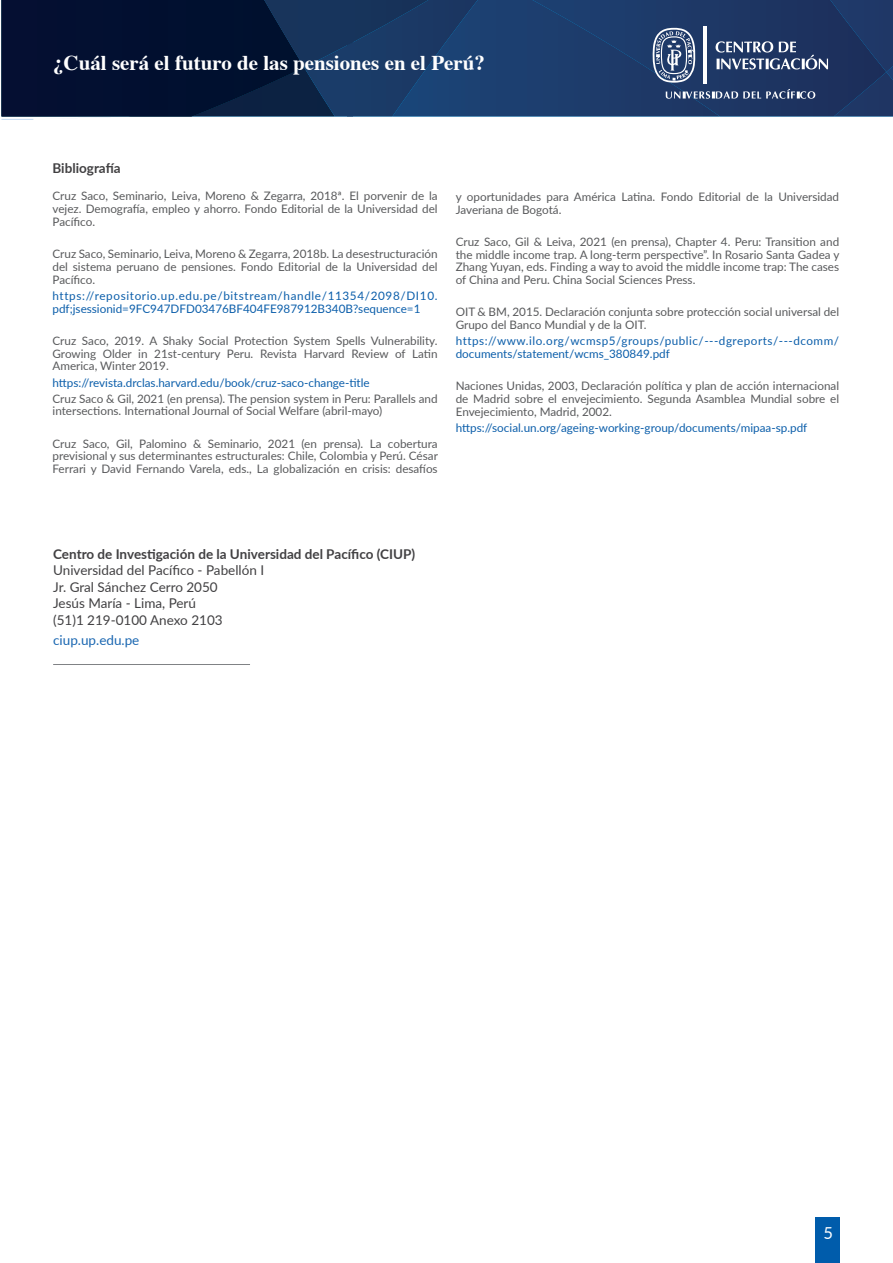
<style>
.page{position:relative;width:893px;height:1263px;background:#fff}
.page>*{position:absolute;margin:0;border:0;box-sizing:border-box;transform-origin:0 0}
.t1{font:700 21px "Times";color:#fff}
.t2{font:16.5px "Lato";color:#fff}
.t3{font:13.5px/16.5px "Lato";color:#414042}
.t4{font:700 13.5px "Lato";color:#414042}
.t5{font:13.5px "Lato";color:#1966b1}
.t6{font:11.7px/12.8px "Lato";color:#58595b;text-align:justify}
.t7{font:11.7px/12.8px "Lato";color:#0b5eaa}
.t8{font:11.7px/12.8px "Lato";letter-spacing:.035em;color:#0b5eaa}
</style>
<div class="page">
<svg style="left:1px;top:0;width:892px;height:118px;background:#1a325a"></svg>
<hr style="left:704px;top:27px;width:3px;height:57px;background:#fff">
<div style="left:815px;top:1217px;width:25px;height:46px;background:#005cab"></div>
<hr style="left:53px;top:664px;width:197px;height:1px;background:#808285">
<h1 class="t1" style="left:53px;top:43px;width:433px">¿Cuál será el futuro de las pensiones en el Perú?</h1>
<p class="t4" style="left:53px;top:158px;width:70px">Bibliografía</p>
<p class="t6" style="left:53px;top:189px;width:387px">Cruz Saco, Seminario, Leiva, Moreno &amp; Zegarra, 2018ª. El porvenir de la vejez. Demografía, empleo y ahorro. Fondo Editorial de la Universidad del Pacífico.</p>
<p class="t6" style="left:53px;top:247px;width:387px">Cruz Saco, Seminario, Leiva, Moreno &amp; Zegarra, 2018b. La desestructuración del sistema peruano de pensiones. Fondo Editorial de la Universidad del Pacífico.</p>
<p class="t7" style="left:53px;top:289px;width:386px">https://repositorio.up.edu.pe/bitstream/handle/11354/2098/DI10. pdf;jsessionid=9FC947DFD03476BF404FE987912B340B?sequence=1</p>
<p class="t6" style="left:53px;top:334px;width:387px">Cruz Saco, 2019. A Shaky Social Protection System Spells Vulnerability.<br>Growing Older in 21st-century Peru. Revista Harvard Review of Latin America, Winter 2019.</p>
<p class="t7" style="left:53px;top:375px;width:319px">https://revista.drclas.harvard.edu/book/cruz-saco-change-title</p>
<p class="t6" style="left:53px;top:391px;width:387px">Cruz Saco &amp; Gil, 2021 (en prensa). The pension system in Peru: Parallels and intersections. International Journal of Social Welfare (abril-mayo)</p>
<p class="t6" style="left:53px;top:437px;width:387px">Cruz Saco, Gil, Palomino &amp; Seminario, 2021 (en prensa). La cobertura previsional y sus determinantes estructurales: Chile, Colombia y Perú. César Ferrari y David Fernando Varela, eds., La globalización en crisis: desafíos</p>
<p class="t6" style="left:456px;top:190px;width:385px">y oportunidades para América Latina. Fondo Editorial de la Universidad<br>Javeriana de Bogotá.</p>
<p class="t6" style="left:456px;top:235px;width:385px">Cruz Saco, Gil &amp; Leiva, 2021 (en prensa), Chapter 4. Peru: Transition and the middle income trap. A long-term perspective”. In Rosario Santa Gadea y Zhang Yuyan, eds. Finding a way to avoid the middle income trap: The cases of China and Peru. China Social Sciences Press.</p>
<p class="t6" style="left:456px;top:305px;width:385px">OIT &amp; BM, 2015. Declaración conjunta sobre protección social universal del<br>Grupo del Banco Mundial y de la OIT.</p>
<p class="t8" style="left:456px;top:334px;width:385px">https://www.ilo.org/wcmsp5/groups/public/---dgreports/---dcomm/ documents/statement/wcms_380849.pdf</p>
<p class="t6" style="left:456px;top:379px;width:385px">Naciones Unidas, 2003, Declaración política y plan de acción internacional de Madrid sobre el envejecimiento. Segunda Asamblea Mundial sobre el Envejecimiento, Madrid, 2002.</p>
<p class="t7" style="left:456px;top:421px;width:353px">https://social.un.org/ageing-working-group/documents/mipaa-sp.pdf</p>
<p class="t4" style="left:53px;top:544px;width:364px">Centro de Investigación de la Universidad del Pacífico (CIUP)</p>
<p class="t3" style="left:53px;top:561px;width:212px">Universidad del Pacífico - Pabellón I<br>Jr. Gral Sánchez Cerro 2050<br>Jesús María - Lima, Perú<br>(51)1 219-0100 Anexo 2103</p>
<p class="t5" style="left:53px;top:630px;width:88px">ciup.up.edu.pe</p>
<h2 class="t2" style="left:823px;top:1221px;width:11px">5</h2>
</div>
